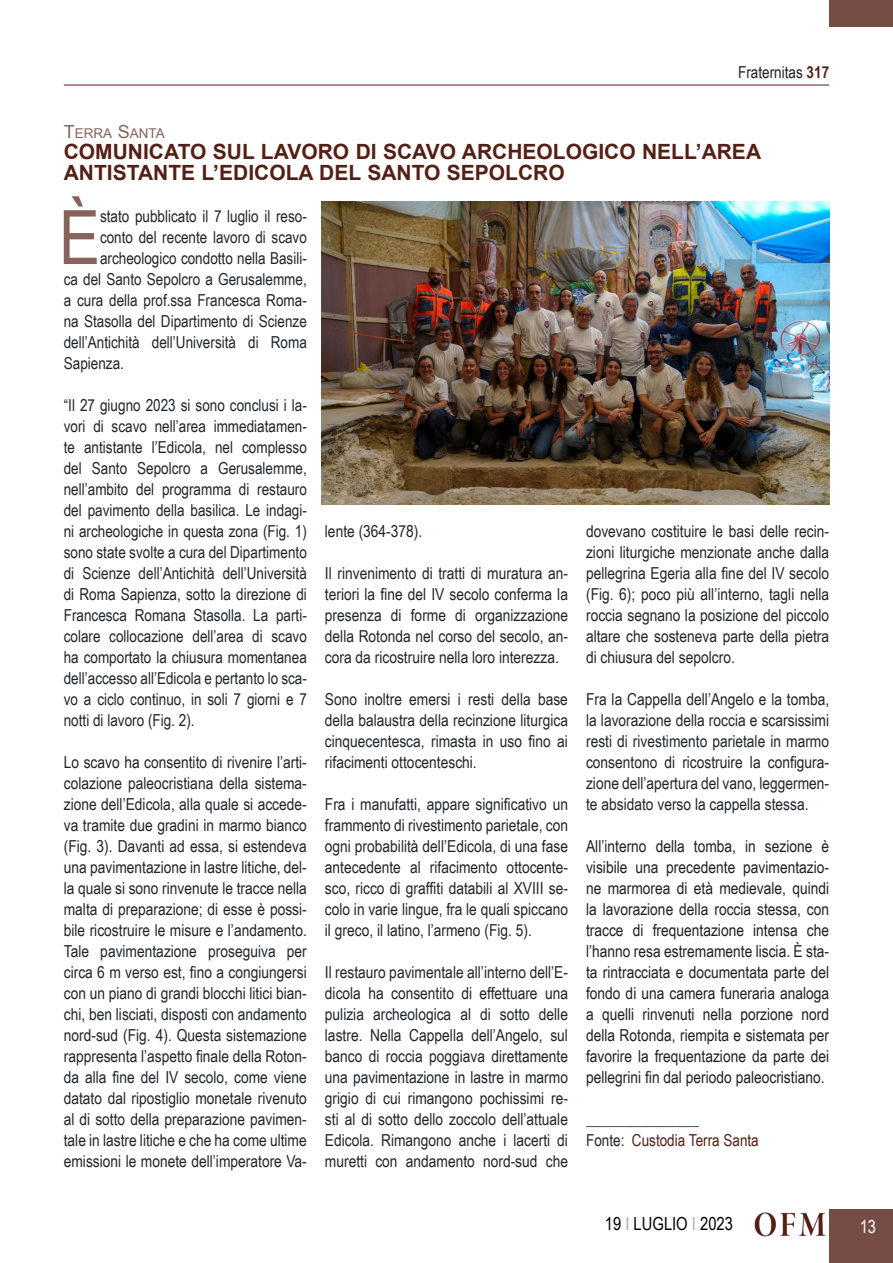
<style>
.page{position:relative;width:893px;height:1263px;background:#fff}
.page>*{position:absolute;margin:0;border:0;box-sizing:border-box;transform-origin:0 0}
.Testo_normal{font:75.15px "Arial Narrow";color:#87635b}
.Titolo{font:700 21px/21px "Arial";color:#542015}
.t1{font:18px "Arial Narrow";color:#000}
.t2{font:18px "Arial Narrow";color:#fff}
.Testo_normal-2{font:16.5px/21px "Arial Narrow";color:#212529;text-align:justify}
.Testo_sinEspacio{font:16.5px/21px "Arial Narrow";color:#231f20;text-align:justify}
.Testo_normal-3{font:16.5px "Arial Narrow";color:#542015}
.Titolo_piccolo{font:13.5px "Arial";color:#87635b}
.s1{font-weight:700;color:#542015}
.s2{font-size:18px}
.s3{color:#212529}
.s4{color:#bba6a1}
</style>
<div class="page">
<div style="left:829px;top:1209px;width:64px;height:54px;background:#764d44"></div>
<hr style="left:64px;top:85px;width:765px;height:1px;background:#542015">
<div style="left:829px;top:0;width:64px;height:27px;background:#764d44"></div>
<img style="left:755px;top:1212px;width:71px;height:24px">
<img style="left:322px;top:201px;width:507px;height:303px">
<p class="Testo_sinEspacio" style="left:738px;top:61px;width:93px">Fraternitas <span class="s1">317</span></p>
<p class="Titolo_piccolo" style="left:64px;top:124px;width:103px"><span class="s2">T</span>ERRA <span class="s2">S</span>ANTA</p>
<p class="Titolo" style="left:64px;top:142px;width:699px">COMUNICATO SUL LAVORO DI SCAVO ARCHEOLOGICO NELL’AREA<br>ANTISTANTE L’EDICOLA DEL SANTO SEPOLCRO</p>
<p class="Testo_normal" style="left:59px;top:182px;width:43px">È</p>
<p class="Testo_normal-2" style="left:100px;top:205px;width:208px">stato pubblicato il 7 luglio il reso-</p>
<p class="Testo_normal-2" style="left:100px;top:226px;width:208px">conto del recente lavoro di scavo</p>
<p class="Testo_normal-2" style="left:100px;top:247px;width:208px">archeologico condotto nella Basili-</p>
<p class="Testo_normal-2" style="left:64px;top:268px;width:245px">ca del Santo Sepolcro a Gerusalemme,</p>
<p class="Testo_normal-2" style="left:64px;top:289px;width:245px">a cura della prof.ssa Francesca Roma-</p>
<p class="Testo_normal-2" style="left:64px;top:310px;width:245px">na Stasolla del Dipartimento di Scienze</p>
<p class="Testo_normal-2" style="left:64px;top:331px;width:245px">dell’Antichità dell’Università di Roma</p>
<p class="Testo_normal-2" style="left:64px;top:352px;width:62px">Sapienza.</p>
<p class="Testo_normal-2" style="left:64px;top:394px;width:245px">“Il 27 giugno 2023 si sono conclusi i la&shy;vori di scavo nell’area immediatamen&shy;te antistante l’Edicola, nel complesso del Santo Sepolcro a Gerusalemme, nell’ambito del programma di restauro del pavimento della basilica. Le indagi&shy;ni archeologiche in questa zona (Fig. 1) sono state svolte a cura del Dipartimento di Scienze dell’Antichità dell’Università di Roma Sapienza, sotto la direzione di Francesca Romana Stasolla. La parti&shy;colare collocazione dell’area di scavo ha comportato la chiusura momentanea dell’accesso all’Edicola e pertanto lo sca&shy;vo a ciclo continuo, in soli 7 giorni e 7 notti di lavoro (Fig. 2).</p>
<p class="Testo_normal-2" style="left:64px;top:751px;width:245px">Lo scavo ha consentito di rivenire l’arti&shy;colazione paleocristiana della sistema&shy;zione dell’Edicola, alla quale si accede&shy;va tramite due gradini in marmo bianco (Fig. 3). Davanti ad essa, si estendeva una pavimentazione in lastre litiche, del&shy;la quale si sono rinvenute le tracce nella malta di preparazione; di esse è possi&shy;bile ricostruire le misure e l’andamento.<br>Tale pavimentazione proseguiva per circa 6 m verso est, fino a congiungersi con un piano di grandi blocchi litici bian&shy;chi, ben lisciati, disposti con andamento nord-sud (Fig. 4). Questa sistemazione rappresenta l’aspetto finale della Roton&shy;da alla fine del IV secolo, come viene datato dal ripostiglio monetale rivenuto al di sotto della preparazione pavimen&shy;tale in lastre litiche e che ha come ultime emissioni le monete dell’imperatore Va-</p>
<p class="Testo_normal-2" style="left:325px;top:520px;width:99px">lente (364-378).</p>
<p class="Testo_normal-2" style="left:325px;top:562px;width:245px">Il rinvenimento di tratti di muratura an&shy;teriori la fine del IV secolo conferma la presenza di forme di organizzazione della Rotonda nel corso del secolo, an&shy;cora da ricostruire nella loro interezza.</p>
<p class="Testo_normal-2" style="left:325px;top:688px;width:245px">Sono inoltre emersi i resti della base della balaustra della recinzione liturgica cinquecentesca, rimasta in uso fino ai rifacimenti ottocenteschi.</p>
<p class="Testo_normal-2" style="left:325px;top:793px;width:245px">Fra i manufatti, appare significativo un frammento di rivestimento parietale, con ogni probabilità dell’Edicola, di una fase antecedente al rifacimento ottocente&shy;sco, ricco di graffiti databili al XVIII se&shy;colo in varie lingue, fra le quali spiccano il greco, il latino, l’armeno (Fig. 5).</p>
<p class="Testo_normal-2" style="left:325px;top:961px;width:245px">Il restauro pavimentale all’interno dell’E&shy;dicola ha consentito di effettuare una pulizia archeologica al di sotto delle lastre. Nella Cappella dell’Angelo, sul banco di roccia poggiava direttamente una pavimentazione in lastre in marmo grigio di cui rimangono pochissimi re&shy;sti al di sotto dello zoccolo dell’attuale Edicola. Rimangono anche i lacerti di muretti con andamento nord-sud che</p>
<p class="Testo_normal-2" style="left:586px;top:520px;width:245px">dovevano costituire le basi delle recin&shy;zioni liturgiche menzionate anche dalla pellegrina Egeria alla fine del IV secolo (Fig. 6); poco più all’interno, tagli nella roccia segnano la posizione del piccolo altare che sosteneva parte della pietra di chiusura del sepolcro.</p>
<p class="Testo_normal-2" style="left:586px;top:688px;width:245px">Fra la Cappella dell’Angelo e la tomba, la lavorazione della roccia e scarsissimi resti di rivestimento parietale in marmo consentono di ricostruire la configura&shy;zione dell’apertura del vano, leggermen&shy;te absidato verso la cappella stessa.</p>
<p class="Testo_sinEspacio" style="left:586px;top:835px;width:245px">All’interno della tomba, in sezione è visibile una precedente pavimentazio&shy;ne marmorea di età medievale, quindi la lavorazione della roccia stessa, con tracce di frequentazione intensa che l’hanno resa estremamente liscia. È sta&shy;ta rintracciata e documentata parte del fondo di una camera funeraria analoga a quelli rinvenuti nella porzione nord della Rotonda, riempita e sistemata per favorire la frequentazione da parte dei pellegrini fin dal periodo paleocristiano.</p>
<p class="Testo_sinEspacio" style="left:586px;top:1108px;width:114px">_______________</p>
<p class="Testo_normal-3" style="left:586px;top:1128px;width:174px"><span class="s3">Fonte:</span> Custodia Terra Santa</p>
<p class="t1" style="left:605px;top:1210px;width:130px">19 <span class="s4">I</span> LUGLIO <span class="s4">I</span> 2023</p>
<p class="t2" style="left:860px;top:1213px;width:18px">13</p>
</div>
